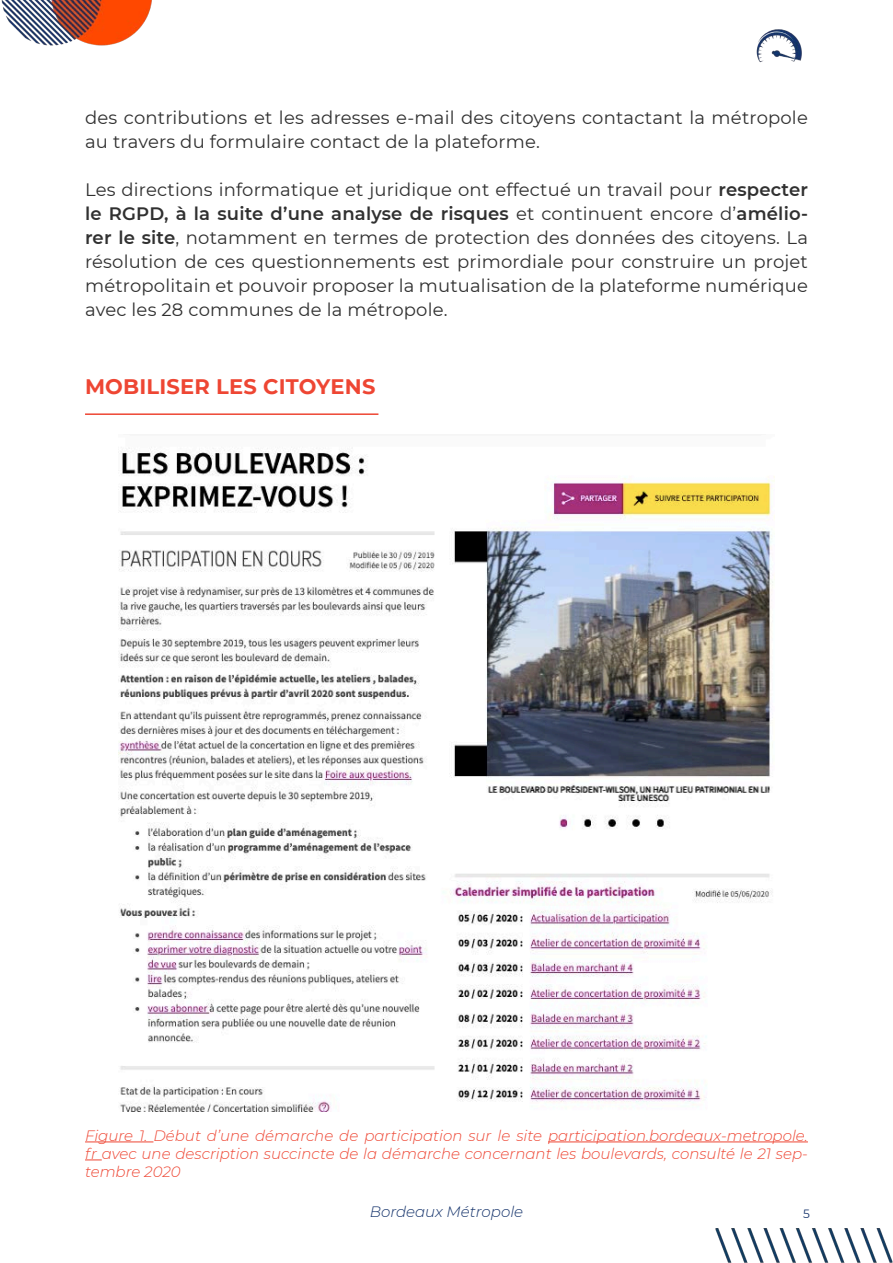
<style>
.page{position:relative;width:893px;height:1263px;background:#fff}
.page>*{position:absolute;margin:0;border:0;box-sizing:border-box;transform-origin:0 0}
.Sous-titre{font:700 21px "Montserrat";letter-spacing:.01em;color:#ee4633}
.Sous-titre-2{font:18px/24px "Montserrat";letter-spacing:.01em;color:#303030}
.t1{font:italic 300 15px/18px "Montserrat";color:#ee4633;text-align:justify}
.t2{font:italic 300 15px "Montserrat";color:#16346c}
.t3{font:12px "Montserrat";color:#16346c}
.s1{font-weight:600}
</style>
<div class="page">
<img style="left:756px;top:29px;width:46px;height:34px">
<img style="left:1px;top:0;width:151px;height:46px">
<img style="left:715px;top:1228px;width:178px;height:35px">
<hr style="left:85px;top:413px;width:293px;height:2px;background:#ee4633">
<img style="left:119px;top:447px;width:655px;height:664px">
<hr style="left:85px;top:1141px;width:68px;height:1px;background:#ee4633">
<hr style="left:548px;top:1141px;width:260px;height:1px;background:#ee4633">
<svg style="left:85px;top:1159px;width:17px;height:1px"></svg>
<p class="Sous-titre-2" style="left:85px;top:105px;width:724px">des contributions et les adresses e-mail des citoyens contactant la métropole au travers du formulaire contact de la plateforme.</p>
<p class="Sous-titre-2" style="left:85px;top:177px;width:724px;text-align:justify">Les directions informatique et juridique ont effectué un travail pour <span class="s1">respecter le RGPD, à la suite d’une analyse de risques</span> et continuent encore d’<span class="s1">amélio&shy;rer le site</span>, notamment en termes de protection des données des citoyens. La résolution de ces questionnements est primordiale pour construire un projet métropolitain et pouvoir proposer la mutualisation de la plateforme numérique avec les 28 communes de la métropole.</p>
<p class="Sous-titre" style="left:85px;top:371px;width:292px">MOBILISER LES CITOYENS</p>
<p class="t1" style="left:85px;top:1126px;width:724px">Figure 1. Début d’une démarche de participation sur le site participation.bordeaux-metropole. fr avec une description succincte de la démarche concernant les boulevards, consulté le 21 sep&shy;tembre 2020</p>
<p class="t2" style="left:370px;top:1201px;width:155px">Bordeaux Métropole</p>
<p class="t3" style="left:803px;top:1205px;width:8px">5</p>
</div>
